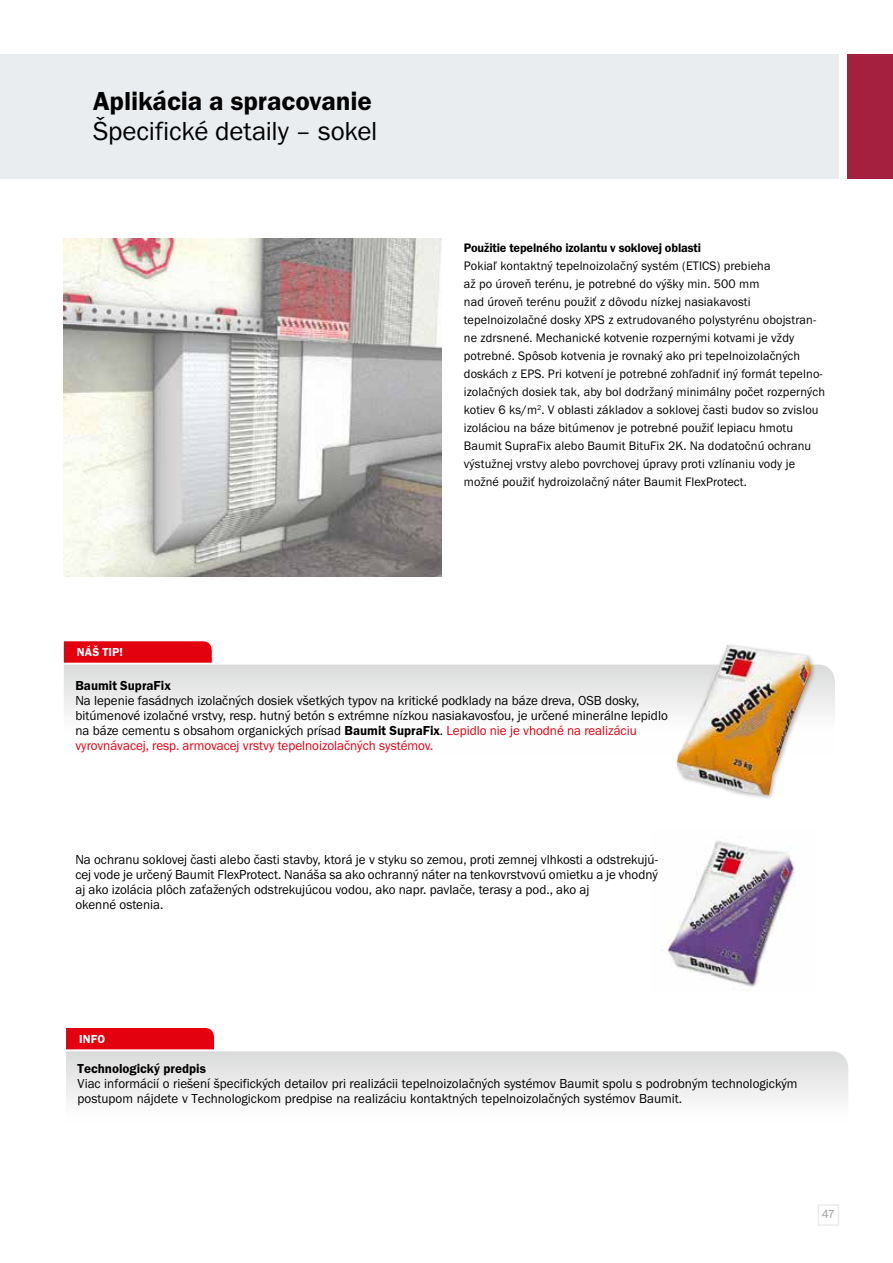
<style>
.page{position:relative;width:893px;height:1263px;background:#fff}
.page>*{position:absolute;margin:0;border:0;box-sizing:border-box;transform-origin:0 0}
.t1{font:27px "Franklin Got Itc TOT Boo";letter-spacing:-.005em;color:#000}
.t2{font:27px "Franklin Got Itc TOT Dem";letter-spacing:-.005em;color:#000}
.t3{font:13.5px/15px "Franklin Got Itc TOT Boo";color:#000}
.t4{font:13.5px "Franklin Got Itc TOT Dem";color:#000}
.t5{font:12.75px/18px "Franklin Got Itc TOT Boo";letter-spacing:.01em;color:#000}
.t6{font:12.75px "Franklin Got Itc TOT Dem";letter-spacing:-.01em;color:#000}
.t7{font:12px "Franklin Got Itc TOT Dem";letter-spacing:.015em;color:#fff}
.t8{font:12px "Franklin Got Itc TOT Boo";color:#9c9d9d}
.s1{font-family:"Franklin Got Itc TOT Dem"}
.s2{color:#e3000f}
</style>
<div class="page">
<div style="left:0;top:54px;width:839px;height:125px;background:#eaedf0"></div>
<div style="left:818px;top:1204px;width:21px;height:22px;border:2px solid #eaedf0"></div>
<svg style="left:66px;top:1051px;width:782px;height:49px"></svg>
<div style="left:66px;top:1028px;width:148px;height:21px;background:#e3000f"></div>
<img style="left:64px;top:238px;width:377px;height:339px">
<img style="left:661px;top:841px;width:135px;height:146px">
<svg style="left:64px;top:665px;width:771px;height:48px"></svg>
<svg style="left:64px;top:641px;width:148px;height:22px;background:#e30817"></svg>
<div style="left:674px;top:643px;width:143px;height:158px;background:#000;opacity:.3"></div>
<img style="left:677px;top:645px;width:134px;height:150px">
<div style="left:847px;top:54px;width:46px;height:125px;background:#a5203f"></div>
<h1 class="t2" style="left:93px;top:86px;width:280px">Aplikácia a spracovanie</h1>
<h1 class="t1" style="left:93px;top:116px;width:286px">Špecifické detaily – sokel</h1>
<p class="t6" style="left:464px;top:241px;width:239px">Použitie tepelného izolantu v soklovej oblasti</p>
<p class="t5" style="left:464px;top:257px;width:363px">Pokiaľ kontaktný tepelnoizolačný systém (ETICS) prebieha<br>až po úroveň terénu, je potrebné do výšky min. 500 mm<br>nad úroveň terénu použiť z dôvodu nízkej nasiakavosti tepelnoizolačné dosky XPS z extrudovaného polystyrénu obojstran‑ ne zdrsnené. Mechanické kotvenie rozpernými kotvami je vždy potrebné. Spôsob kotvenia je rovnaký ako pri tepelnoizolačných doskách z EPS. Pri kotvení je potrebné zohľadniť iný formát tepelno‑ izolačných dosiek tak, aby bol dodržaný minimálny počet rozperných kotiev 6 ks/m<sup>2</sup>. V oblasti základov a soklovej časti budov so zvislou izoláciou na báze bitúmenov je potrebné použiť lepiacu hmotu Baumit SupraFix alebo Baumit BituFix 2K. Na dodatočnú ochranu výstužnej vrstvy alebo povrchovej úpravy proti vzlínaniu vody je možné použiť hydroizolačný náter Baumit FlexProtect.</p>
<p class="t7" style="left:77px;top:645px;width:48px">NÁŠ TIP!</p>
<p class="t4" style="left:75px;top:677px;width:97px">Baumit SupraFix</p>
<p class="t3" style="left:75px;top:693px;width:594px">Na lepenie fasádnych izolačných dosiek všetkých typov na kritické podklady na báze dreva, OSB dosky, bitúmenové izolačné vrstvy, resp. hutný betón s extrémne nízkou nasiakavosťou, je určené minerálne lepidlo na báze cementu s obsahom organických prísad <span class="s1">Baumit SupraFix</span>. <span class="s2">Lepidlo nie je vhodné na realizáciu vyrovnávacej, resp. armovacej vrstvy tepelnoizolačných systémov.</span></p>
<p class="t3" style="left:75px;top:853px;width:584px">Na ochranu soklovej časti alebo časti stavby, ktorá je v styku so zemou, proti zemnej vlhkosti a odstrekujú‑ cej vode je určený Baumit FlexProtect. Nanáša sa ako ochranný náter na tenkovrstvovú omietku a je vhodný aj ako izolácia plôch zaťažených odstrekujúcou vodou, ako napr. pavlače, terasy a pod., ako aj<br>okenné ostenia.</p>
<p class="t7" style="left:79px;top:1032px;width:27px">INFO</p>
<p class="t4" style="left:78px;top:1061px;width:130px">Technologický predpis</p>
<p class="t3" style="left:78px;top:1076px;width:721px">Viac informácií o riešení špecifických detailov pri realizácii tepelnoizolačných systémov Baumit spolu s podrobným technologickým postupom nájdete v Technologickom predpise na realizáciu kontaktných tepelnoizolačných systémov Baumit.</p>
<p class="t8" style="left:822px;top:1207px;width:15px">47</p>
</div>
